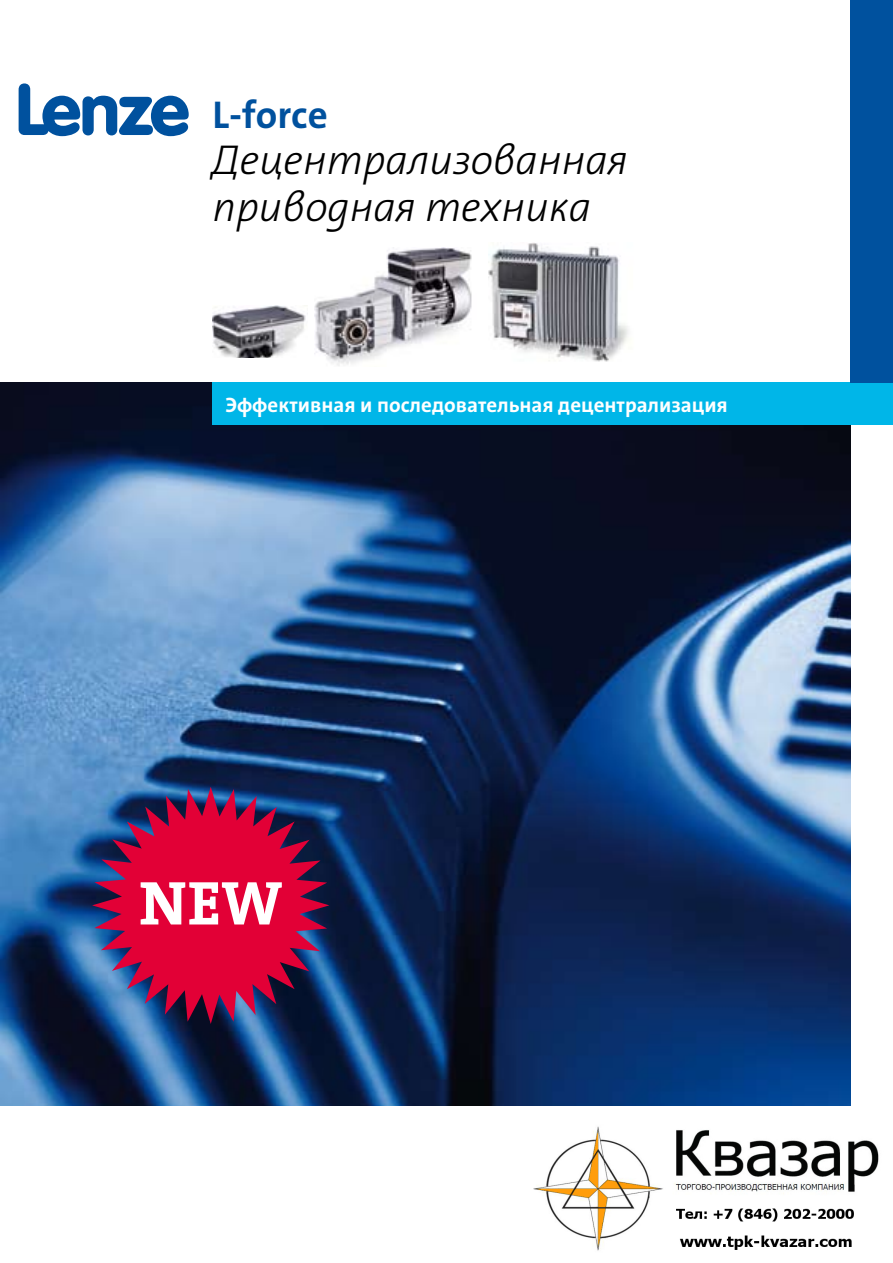
<style>
.page{position:relative;width:893px;height:1263px;background:#fff}
.page>*{position:absolute;margin:0;border:0;box-sizing:border-box;transform-origin:0 0}
.t1{font:italic 300 42px/46.5px "The Sans Cyr B3";color:#000}
.t2{font:700 39px "The Sans Cyr B7";color:#00519e}
.t3{font:700 21px "The Sans Cyr B7";color:#fff}
</style>
<div class="page">
<img style="left:0;top:383px;width:850px;height:723px">
<div style="left:213px;top:383px;width:680px;height:42px;background:#00b6e8"></div>
<div style="left:850px;top:0;width:43px;height:383px;background:#00519e"></div>
<img style="left:488px;top:243px;width:140px;height:119px">
<img style="left:315px;top:248px;width:157px;height:118px">
<img style="left:213px;top:305px;width:94px;height:53px">
<svg style="left:92px;top:787px;width:237px;height:237px;background:#862055"></svg>
<svg style="left:141px;top:882px;width:141px;height:42px"></svg>
<img style="left:533px;top:1126px;width:346px;height:125px">
<svg style="left:19px;top:83px;width:170px;height:53px"></svg>
<h2 class="t2" style="left:213px;top:93px;width:117px">L-force</h2>
<h1 class="t1" style="left:213px;top:138px;width:417px">Децентрализованная приводная техника</h1>
<p class="t3" style="left:225px;top:393px;width:504px">Эффективная и последовательная децентрализация</p>
</div>
